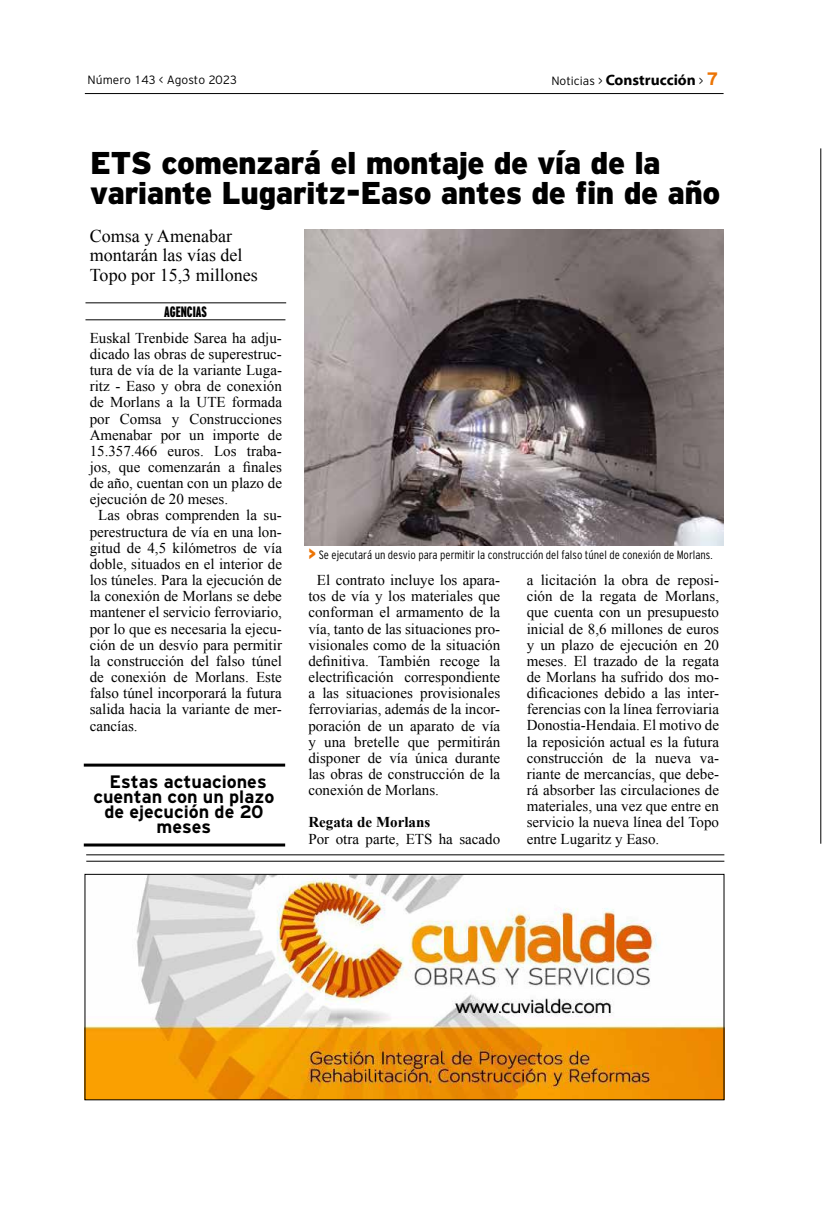
<style>
.page{position:relative;width:830px;height:1212px;background:#fff}
.page>*{position:absolute;margin:0;border:0;box-sizing:border-box;transform-origin:0 0}
.t1{font:900 31.5px/30px "Civica 10";letter-spacing:-.02em;color:#000}
.t2{font:700 18px/15px "Civica 07";color:#000;text-align:center}
.t3{font:18px/19.5px "Times New Roman";color:#000}
.t4{font:15px/16.2px "Times New Roman";color:#000;text-align:justify}
.t5{font:700 15px "Myriad Web Pro";color:#000}
.t6{font:700 15px "Times New Roman";color:#000}
.t7{font:15px "Civica 11 Black Compressed";color:#000}
.t8{font:300 condensed 12px "Civica 03";color:#000}
.t9{font:300 12px "Civica 01";color:#000}
.s1{font-family:"Civica 01";font-weight:300;font-size:12px}
.s2{font-family:"Civica 07";font-size:18px;color:#ec7405}
.s3{font-family:"Civica 10";font-weight:900;font-stretch:normal;font-size:15px;color:#ec7405}
</style>
<div class="page">
<hr style="left:85px;top:93px;width:638px;height:1px;background:#000">
<hr style="left:820px;top:148px;width:1px;height:696px;background:#000">
<img style="left:87px;top:876px;width:635px;height:222px">
<div style="left:85px;top:874px;width:639px;height:226px;border:1px solid #000"></div>
<hr style="left:86px;top:861px;width:638px;height:1px;background:#000">
<hr style="left:86px;top:854px;width:638px;height:1px;background:#000">
<img style="left:304px;top:230px;width:419px;height:316px">
<hr style="left:85px;top:302px;width:201px;height:1px;background:#000">
<hr style="left:85px;top:319px;width:200px;height:1px;background:#000">
<hr style="left:84px;top:763px;width:201px;height:3px;background:#000">
<hr style="left:84px;top:843px;width:201px;height:3px;background:#000">
<p class="t9" style="left:88px;top:73px;width:151px">Número 143 &lt; Agosto 2023</p>
<p class="t5" style="left:551px;top:72px;width:168px"><span class="s1">Noticias &gt;</span> Construcción <span class="s1">&gt;</span> <span class="s2">7</span></p>
<h1 class="t1" style="left:90px;top:147px;width:631px">ETS comenzará el montaje de vía de la variante Lugaritz-Easo antes de fin de año</h1>
<p class="t3" style="left:90px;top:226px;width:169px">Comsa y Amenabar montarán las vías del<br>Topo por 15,3 millones</p>
<p class="t7" style="left:164px;top:303px;width:44px">AGENCIAS</p>
<p class="t4" style="left:90px;top:329px;width:194px">Euskal Trenbide Sarea ha adju-</p>
<p class="t4" style="left:90px;top:346px;width:194px">dicado las obras de superestruc-</p>
<p class="t4" style="left:90px;top:362px;width:194px">tura de vía de la variante Luga-</p>
<p class="t4" style="left:90px;top:378px;width:194px">ritz - Easo y obra de conexión</p>
<p class="t4" style="left:90px;top:394px;width:194px">de Morlans a la UTE formada</p>
<p class="t4" style="left:90px;top:410px;width:194px">por Comsa y Construcciones</p>
<p class="t4" style="left:90px;top:426px;width:194px">Amenabar por un importe de</p>
<p class="t4" style="left:90px;top:442px;width:194px">15.357.466 euros. Los traba-</p>
<p class="t4" style="left:90px;top:459px;width:194px">jos, que comenzarán a finales</p>
<p class="t4" style="left:90px;top:475px;width:194px">de año, cuentan con un plazo de</p>
<p class="t4" style="left:90px;top:491px;width:140px">ejecución de 20 meses.</p>
<p class="t4" style="left:98px;top:507px;width:185px">Las obras comprenden la su-</p>
<p class="t4" style="left:90px;top:523px;width:194px">perestructura de vía en una lon-</p>
<p class="t4" style="left:90px;top:539px;width:194px">gitud de 4,5 kilómetros de vía</p>
<p class="t4" style="left:90px;top:556px;width:194px">doble, situados en el interior de</p>
<p class="t4" style="left:90px;top:572px;width:194px">los túneles. Para la ejecución de</p>
<p class="t4" style="left:90px;top:588px;width:194px">la conexión de Morlans se debe</p>
<p class="t4" style="left:90px;top:604px;width:194px">mantener el servicio ferroviario,</p>
<p class="t4" style="left:90px;top:620px;width:194px">por lo que es necesaria la ejecu-</p>
<p class="t4" style="left:90px;top:636px;width:194px">ción de un desvío para permitir</p>
<p class="t4" style="left:90px;top:652px;width:194px">la construcción del falso túnel</p>
<p class="t4" style="left:90px;top:669px;width:194px">de conexión de Morlans. Este</p>
<p class="t4" style="left:90px;top:685px;width:194px">falso túnel incorporará la futura</p>
<p class="t4" style="left:90px;top:701px;width:194px">salida hacia la variante de mer-</p>
<p class="t4" style="left:90px;top:717px;width:49px">cancías.</p>
<p class="t2" style="left:93px;top:774px;width:182px">Estas actuaciones cuentan con un plazo de ejecución de 20 meses</p>
<p class="t8" style="left:308px;top:548px;width:405px"><span class="s3">&gt;</span> Se ejecutará un desvio para permitir la construcción del falso túnel de conexión de Morlans.</p>
<p class="t4" style="left:308px;top:572px;width:193px;text-indent:9px">El contrato incluye los apara&shy;tos de vía y los materiales que conforman el armamento de la vía, tanto de las situaciones pro&shy;visionales como de la situación definitiva. También recoge la electrificación correspondiente a las situaciones provisionales ferroviarias, además de la incor&shy;poración de un aparato de vía y una bretelle que permitirán disponer de vía única durante las obras de construcción de la conexión de Morlans.</p>
<p class="t6" style="left:308px;top:812px;width:123px">Regata de Morlans</p>
<p class="t4" style="left:308px;top:830px;width:193px">Por otra parte, ETS ha sacado</p>
<p class="t4" style="left:526px;top:572px;width:194px">a licitación la obra de reposi&shy;ción de la regata de Morlans, que cuenta con un presupuesto inicial de 8,6 millones de euros y un plazo de ejecución en 20 meses. El trazado de la regata de Morlans ha sufrido dos mo&shy;dificaciones debido a las inter&shy;ferencias con la línea ferroviaria Donostia-Hendaia. El motivo de la reposición actual es la futura construcción de la nueva va&shy;riante de mercancías, que debe&shy;rá absorber las circulaciones de materiales, una vez que entre en servicio la nueva línea del Topo entre Lugaritz y Easo.</p>
</div>
